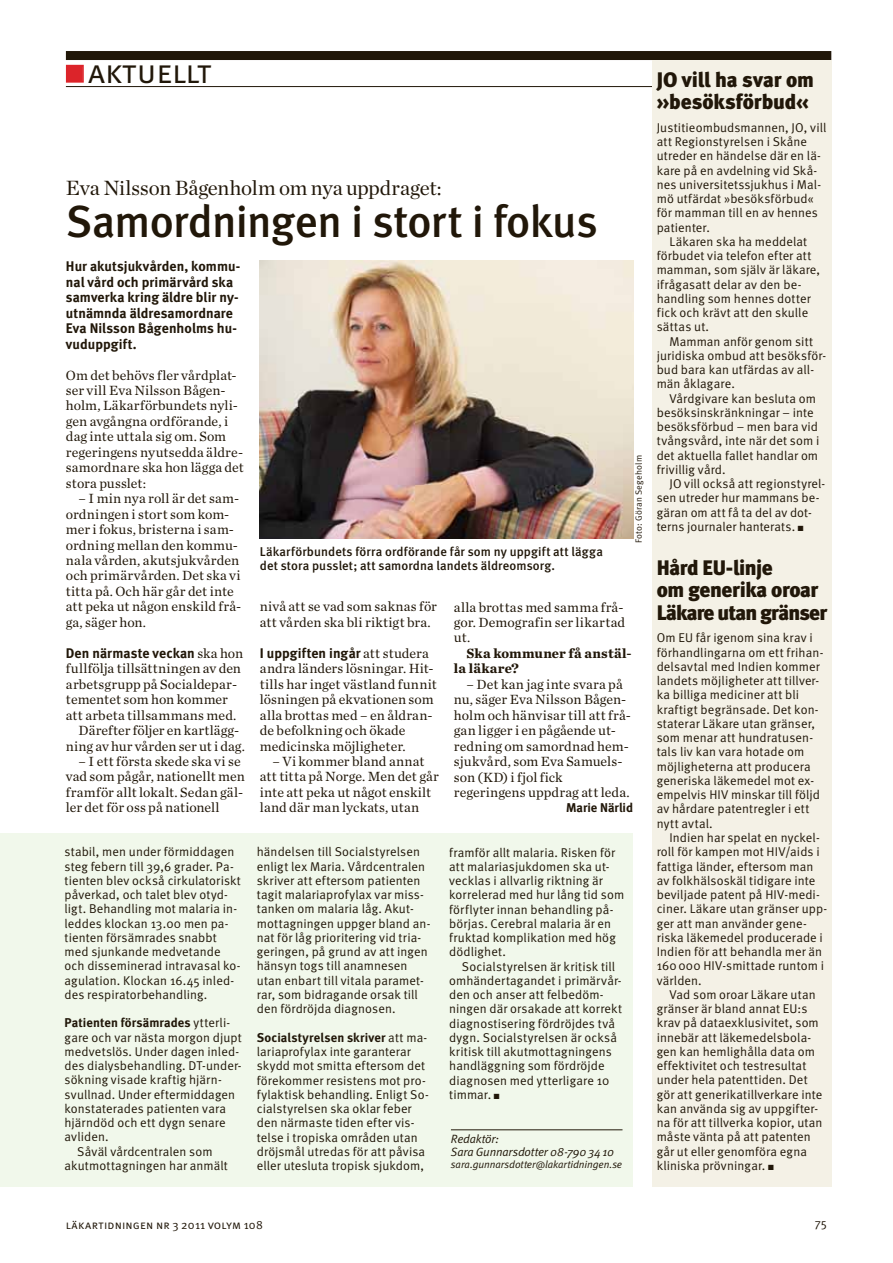
<style>
.page{position:relative;width:893px;height:1263px;background:#fff}
.page>*{position:absolute;margin:0;border:0;box-sizing:border-box;transform-origin:0 0}
.t1{font:45px "Meta LT Medium";letter-spacing:-.015em;color:#211709}
.t2{font:33px "Meta LT Normal Small Caps";color:#211709}
.t3{font:21px/22.5px "Meta LT Black";letter-spacing:-.02em;color:#211709}
.t4{font:21px "Chronicle LT Deck";letter-spacing:-.005em;color:#211709}
.t5{font:13.95px/15.5px "Chronicle LT Text";letter-spacing:.01em;color:#211709}
.t6{font:13.95px/15.5px "Meta LT Bold";letter-spacing:.005em;color:#211709}
.t7{font:700 13.95px/15.5px "Chronicle LT Text";letter-spacing:.01em;color:#211709}
.t8{font:12.75px/14.2px "Meta LT Normal";letter-spacing:.01em;color:#211709}
.t9{font:12.75px/14.2px "Meta LT Medium";letter-spacing:.01em;color:#211709}
.t10{font:12.75px "Meta LT Bold";letter-spacing:.01em;color:#211709}
.t11{font:italic 12px/13.5px "Meta LT Normal";letter-spacing:-.01em;color:#211709}
.t12{font:12px "Meta LT Normal Small Caps";letter-spacing:.015em;color:#211709}
.t13{font:12px "Meta LT Normal Utilities";color:#211709}
.t14{font:italic 10.5px "Meta LT Normal";letter-spacing:-.01em;color:#211709}
.t15{font:9px "Meta LT Normal";letter-spacing:.02em;color:#211709}
.s1{color:#dc242a}
.s2{font-family:"Chronicle LT Text"}
.s3{font-family:"Meta LT Normal"}
</style>
<div class="page">
<div style="left:66px;top:51px;width:765px;height:9px;background:#211709"></div>
<hr style="left:66px;top:86px;width:765px;height:1px;background:#211709">
<div style="left:66px;top:65px;width:18px;height:18px;border:2px solid #dc242a"></div>
<img style="left:260px;top:261px;width:373px;height:278px">
<div style="left:58px;top:833px;width:575px;height:354px;background:#f1f8eb"></div>
<div style="left:652px;top:60px;width:180px;height:1127px;background:#f4f1e6"></div>
<div style="left:0;top:833px;width:62px;height:354px;background:#f1f8eb"></div>
<hr style="left:451px;top:1129px;width:171px;height:1px;background:#211709">
<h2 class="t2" style="left:66px;top:52px;width:147px"><span class="s1">■</span> aktuellt</h2>
<h3 class="t4" style="left:66px;top:175px;width:377px">Eva Nilsson Bågenholm om nya uppdraget:</h3>
<h1 class="t1" style="left:66px;top:196px;width:533px">Samordningen i stort i fokus</h1>
<p class="t6" style="left:66px;top:259px;width:176px">Hur akutsjukvården, kommu&shy;nal vård och primärvård ska samverka kring äldre blir ny&shy;utnämnda äldresamordnare<br>Eva Nilsson Bågenholms hu&shy;vuduppgift.</p>
<p class="t5" style="left:66px;top:367px;width:180px">Om det behövs fler vårdplat&shy;ser vill Eva Nilsson Bågen&shy;holm, Läkarförbundets nyli&shy;gen avgångna ordförande, i dag inte uttala sig om. Som regeringens nyutsedda äldre&shy;samordnare ska hon lägga det stora pusslet:</p>
<p class="t5" style="left:66px;top:491px;width:177px;text-indent:13px">– I min nya roll är det sam&shy;ordningen i stort som kom&shy;mer i fokus, bristerna i sam&shy;ordning mellan den kommu&shy;nala vården, akutsjukvården och primärvården. Det ska vi titta på. Och här går det inte att peka ut någon enskild frå&shy;ga, säger hon.</p>
<p class="t6" style="left:66px;top:645px;width:179px">Den närmaste veckan <span class="s2">ska hon</span></p>
<p class="t5" style="left:66px;top:661px;width:177px">fullfölja tillsättningen av den</p>
<p class="t5" style="left:66px;top:676px;width:173px">arbetsgrupp på Socialdepar-</p>
<p class="t5" style="left:66px;top:692px;width:164px">tementet som hon kommer</p>
<p class="t5" style="left:66px;top:707px;width:172px">att arbeta tillsammans med.</p>
<p class="t5" style="left:79px;top:722px;width:162px">Därefter följer en kartlägg-</p>
<p class="t5" style="left:66px;top:738px;width:181px">ning av hur vården ser ut i dag.</p>
<p class="t5" style="left:66px;top:753px;width:181px;text-indent:13px">– I ett första skede ska vi se vad som pågår, nationellt men framför allt lokalt. Sedan gäl&shy;ler det för oss på nationell</p>
<p class="t9" style="left:260px;top:544px;width:345px">Läkarförbundets förra ordförande får som ny uppgift att lägga det stora pusslet; att samordna landets äldreomsorg.</p>
<p class="t15" style="left:633px;top:543px;width:89px;rotate:-90deg">Foto: Göran Segeholm</p>
<p class="t5" style="left:260px;top:599px;width:179px">nivå att se vad som saknas för att vården ska bli riktigt bra.</p>
<p class="t6" style="left:260px;top:645px;width:170px">I uppgiften ingår <span class="s2">att studera</span></p>
<p class="t5" style="left:260px;top:661px;width:178px">andra länders lösningar. Hit&shy;tills har inget västland funnit lösningen på ekvationen som alla brottas med – en åldran&shy;de befolkning och ökade medicinska möjligheter.</p>
<p class="t5" style="left:260px;top:753px;width:181px;text-indent:13px">– Vi kommer bland annat att titta på Norge. Men det går inte att peka ut något enskilt land där man lyckats, utan</p>
<p class="t5" style="left:454px;top:599px;width:173px;text-align:justify">alla brottas med samma frå&shy;gor. Demografin ser likartad ut.</p>
<p class="t7" style="left:454px;top:645px;width:179px;text-indent:13px">Ska kommuner få anstäl&shy;la läkare?</p>
<p class="t5" style="left:454px;top:676px;width:178px;text-indent:13px">– Det kan jag inte svara på nu, säger Eva Nilsson Bågen&shy;holm och hänvisar till att frå&shy;gan ligger i en pågående ut&shy;redning om samordnad hem&shy;sjukvård, som Eva Samuels&shy;son (KD) i fjol fick regeringens uppdrag att leda.</p>
<p class="t10" style="left:566px;top:800px;width:68px">Marie Närlid</p>
<p class="t8" style="left:64px;top:845px;width:178px">stabil, men under förmiddagen steg febern till 39,6 grader. Pa&shy;tienten blev också cirkulatoriskt påverkad, och talet blev otyd&shy;ligt. Behandling mot malaria in&shy;leddes klockan 13.00 men pa&shy;tienten försämrades snabbt med sjunkande medvetande och disseminerad intravasal ko&shy;agulation. Klockan 16.45 inled&shy;des respiratorbehandling.</p>
<p class="t10" style="left:64px;top:1015px;width:167px">Patienten försämrades <span class="s3">ytterli-</span></p>
<p class="t8" style="left:64px;top:1030px;width:179px">gare och var nästa morgon djupt</p>
<p class="t8" style="left:64px;top:1044px;width:176px">medvetslös. Under dagen inled-</p>
<p class="t8" style="left:64px;top:1058px;width:179px">des dialysbehandling. DT-under-</p>
<p class="t8" style="left:64px;top:1073px;width:159px">sökning visade kraftig hjärn-</p>
<p class="t8" style="left:64px;top:1087px;width:172px">svullnad. Under eftermiddagen</p>
<p class="t8" style="left:64px;top:1101px;width:163px">konstaterades patienten vara</p>
<p class="t8" style="left:64px;top:1115px;width:163px">hjärndöd och ett dygn senare</p>
<p class="t8" style="left:64px;top:1130px;width:46px">avliden.</p>
<p class="t8" style="left:77px;top:1144px;width:137px">Såväl vårdcentralen som</p>
<p class="t8" style="left:64px;top:1158px;width:165px">akutmottagningen har anmält</p>
<p class="t8" style="left:257px;top:845px;width:175px">händelsen till Socialstyrelsen enligt lex Maria. Vårdcentralen skriver att eftersom patienten tagit malariaprofylax var miss&shy;tanken om malaria låg. Akut&shy;mottagningen uppger bland an&shy;nat för låg prioritering vid tria&shy;geringen, på grund av att ingen hänsyn togs till anamnesen utan enbart till vitala paramet&shy;rar, som bidragande orsak till den fördröjda diagnosen.</p>
<p class="t10" style="left:257px;top:1030px;width:172px">Socialstyrelsen skriver <span class="s3">att ma-</span></p>
<p class="t8" style="left:257px;top:1044px;width:173px">lariaprofylax inte garanterar skydd mot smitta eftersom det förekommer resistens mot pro&shy;fylaktisk behandling. Enligt So&shy;cialstyrelsen ska oklar feber den närmaste tiden efter vis&shy;telse i tropiska områden utan dröjsmål utredas för att påvisa eller utesluta tropisk sjukdom,</p>
<p class="t8" style="left:449px;top:845px;width:177px">framför allt malaria. Risken för att malariasjukdomen ska ut&shy;vecklas i allvarlig riktning är korrelerad med hur lång tid som förflyter innan behandling på&shy;börjas. Cerebral malaria är en fruktad komplikation med hög dödlighet.</p>
<p class="t8" style="left:449px;top:959px;width:174px;text-indent:13px">Socialstyrelsen är kritisk till omhändertagandet i primärvår&shy;den och anser att felbedöm&shy;ningen där orsakade att korrekt diagnostisering fördröjdes två dygn. Socialstyrelsen är också kritisk till akutmottagningens handläggning som fördröjde diagnosen med ytterligare 10 timmar. ■</p>
<p class="t11" style="left:451px;top:1132px;width:165px">Redaktör:<br>Sara Gunnarsdotter 08-7903410</p>
<p class="t14" style="left:451px;top:1158px;width:173px">sara.gunnarsdotter@lakartidningen.se</p>
<h3 class="t3" style="left:657px;top:68px;width:159px">JO vill ha svar om »besöksförbud«</h3>
<p class="t8" style="left:657px;top:120px;width:171px">Justitieombudsmannen, JO, vill att Regionstyrelsen i Skåne utreder en händelse där en lä&shy;kare på en avdelning vid Skå&shy;nes universitetssjukhus i Mal&shy;mö utfärdat »besöksförbud« för mamman till en av hennes patienter.</p>
<p class="t8" style="left:657px;top:234px;width:165px;text-indent:13px">Läkaren ska ha meddelat förbudet via telefon efter att mamman, som själv är läkare, ifrågasatt delar av den be&shy;handling som hennes dotter fick och krävt att den skulle sättas ut.</p>
<p class="t8" style="left:657px;top:334px;width:171px;text-indent:13px">Mamman anför genom sitt juridiska ombud att besöksför&shy;bud bara kan utfärdas av all&shy;män åklagare.</p>
<p class="t8" style="left:657px;top:391px;width:164px;text-indent:13px">Vårdgivare kan besluta om besöksinskränkningar – inte besöksförbud – men bara vid tvångsvård, inte när det som i det aktuella fallet handlar om frivillig vård.</p>
<p class="t8" style="left:657px;top:476px;width:170px;text-indent:13px">JO vill också att regionstyrel&shy;sen utreder hur mammans be&shy;gäran om att få ta del av dot&shy;terns journaler hanterats. ■</p>
<h3 class="t3" style="left:657px;top:556px;width:172px">Hård EU-linje<br>om generika oroar<br>Läkare utan gränser</h3>
<p class="t8" style="left:657px;top:631px;width:168px">Om EU får igenom sina krav i förhandlingarna om ett frihan&shy;delsavtal med Indien kommer landets möjligheter att tillver&shy;ka billiga mediciner att bli kraftigt begränsade. Det kon&shy;staterar Läkare utan gränser, som menar att hundratusen&shy;tals liv kan vara hotade om möjligheterna att producera generiska läkemedel mot ex&shy;empelvis HIV minskar till följd av hårdare patentregler i ett nytt avtal.</p>
<p class="t8" style="left:657px;top:830px;width:172px;text-indent:13px">Indien har spelat en nyckel&shy;roll för kampen mot HIV/aids i fattiga länder, eftersom man av folkhälsoskäl tidigare inte beviljade patent på HIV-medi&shy;ciner. Läkare utan gränser upp&shy;ger att man använder gene&shy;riska läkemedel producerade i<br>Indien för att behandla mer än<br>160000 HIV-smittade runtom i världen.</p>
<p class="t8" style="left:657px;top:987px;width:167px;text-indent:13px">Vad som oroar Läkare utan gränser är bland annat EU:s krav på dataexklusivitet, som innebär att läkemedelsbola&shy;gen kan hemlighålla data om effektivitet och testresultat under hela patenttiden. Det gör att generikatillverkare inte kan använda sig av uppgifter&shy;na för att tillverka kopior, utan måste vänta på att patenten går ut eller genomföra egna kliniska prövningar. ■</p>
<p class="t12" style="left:66px;top:1218px;width:199px">läkartidningen nr 3 2011 volym 108</p>
<p class="t13" style="left:815px;top:1218px;width:13px">75</p>
</div>
